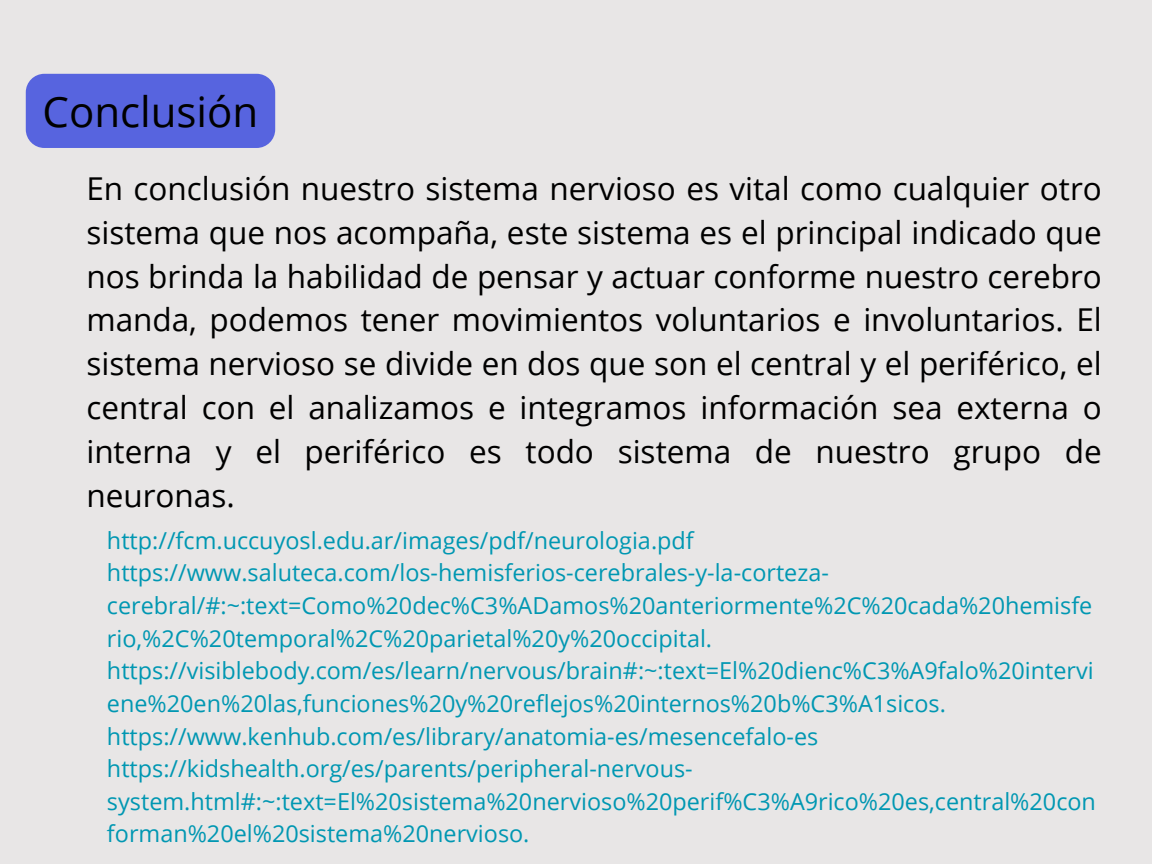
<style>
.page{position:relative;width:1152px;height:864px;background:#e8e6e6}
.page>*{position:absolute;margin:0;border:0;box-sizing:border-box;transform-origin:0 0}
.t1{font:42px "Open Sans";color:#000}
.t2{font:31.5px/43.8px "Open Sans";color:#000;text-align:justify}
.t3{font:23.4px/32.7px "Open Sans";color:#0097b2}
</style>
<div class="page">
<div style="left:26px;top:74px;width:249px;height:74px;background:#5764df;border-radius:19px"></div>
<p class="t1" style="left:43px;top:82px;width:217px">Conclusión</p>
<p class="t2" style="left:86px;top:166px;width:1017px">En conclusión nuestro sistema nervioso es vital como cualquier otro sistema que nos acompaña, este sistema es el principal indicado que nos brinda la habilidad de pensar y actuar conforme nuestro cerebro manda, podemos tener movimientos voluntarios e involuntarios. El sistema nervioso se divide en dos que son el central y el periférico, el central con el analizamos e integramos información sea externa o interna y el periférico es todo sistema de nuestro grupo de neuronas.</p>
<p class="t3" style="left:107px;top:523px;width:588px">http://fcm.uccuyosl.edu.ar/images/pdf/neurologia.pdf</p>
<p class="t3" style="left:107px;top:556px;width:987px">https://www.saluteca.com/los-hemisferios-cerebrales-y-la-corteza&shy;cerebral/#:~:text=Como%20dec%C3%ADamos%20anteriormente%2C%20cada%20hemisfe rio,%2C%20temporal%2C%20parietal%20y%20occipital.</p>
<p class="t3" style="left:107px;top:654px;width:988px">https://visiblebody.com/es/learn/nervous/brain#:~:text=El%20dienc%C3%A9falo%20intervi ene%20en%20las,funciones%20y%20reflejos%20internos%20b%C3%A1sicos.</p>
<p class="t3" style="left:107px;top:719px;width:713px">https://www.kenhub.com/es/library/anatomia-es/mesencefalo-es</p>
<p class="t3" style="left:107px;top:752px;width:990px">https://kidshealth.org/es/parents/peripheral-nervous&shy;system.html#:~:text=El%20sistema%20nervioso%20perif%C3%A9rico%20es,central%20con forman%20el%20sistema%20nervioso.</p>
</div>
